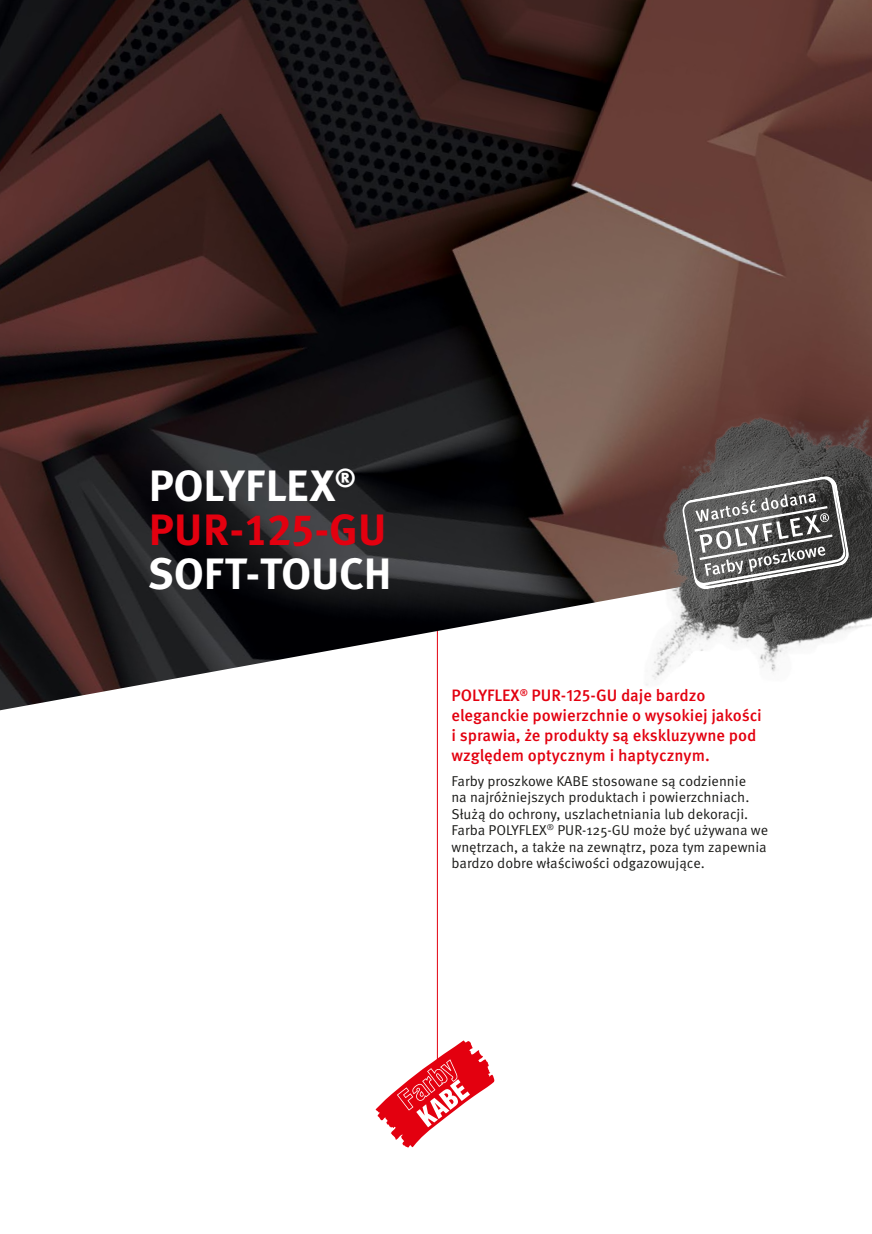
<style>
.page{position:relative;width:872px;height:1234px;background:#fff}
.page>*{position:absolute;margin:0;border:0;box-sizing:border-box;transform-origin:0 0}
.t1{font:700 43.8px/43.8px "Meta Plus";color:#fff}
.t2{font:500 16.5px/19.8px "Meta Pro";color:#e3000f}
.t3{font:14.25px/16.5px "Meta Pro";color:#1a1a18}
.s1{color:#e3000f}
.s2{font-family:"Meta Plus Bold Caps";font-weight:400;color:#e3000f}
</style>
<div class="page">
<hr style="left:437px;top:514px;width:1px;height:580px;background:#e3000f">
<img style="left:0;top:0;width:872px;height:712px">
<img style="left:620px;top:382px;width:252px;height:313px">
<svg style="left:375px;top:1040px;width:119px;height:107px"></svg>
<svg style="left:681px;top:475px;width:168px;height:115px;background:#737271"></svg>
<h1 class="t1" style="left:148px;top:464px;width:245px">POLYFLEX<sup>®<br></sup><span class="s1">PUR-</span><span class="s2">125</span><span class="s1">-GU<br></span>SOFT-TOUCH</h1>
<p class="t2" style="left:451px;top:686px;width:312px">POLYFLEX<sup>®</sup> PUR-125-GU daje bardzo eleganckie powierzchnie o wysokiej jakości i sprawia, że produkty są ekskluzywne pod względem optycznym i haptycznym.</p>
<p class="t3" style="left:451px;top:772px;width:318px">Farby proszkowe KABE stosowane są codziennie<br>na najróżniejszych produktach i powierzchniach.<br>Służą do ochrony, uszlachetniania lub dekoracji.<br>Farba POLYFLEX<sup>®</sup> PUR-125-GU może być używana we wnętrzach, a także na zewnątrz, poza tym zapewnia bardzo dobre właściwości odgazowujące.</p>
</div>
